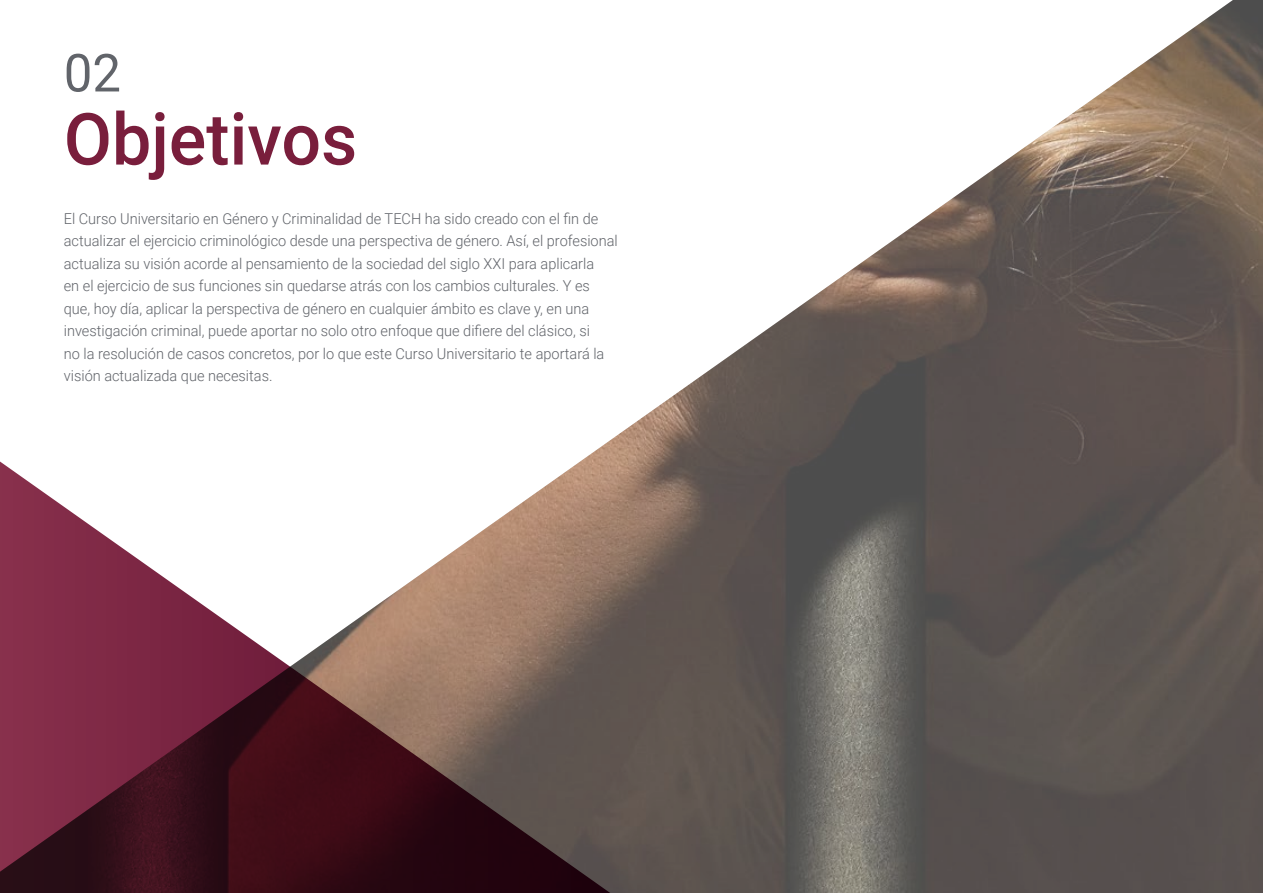
<style>
.page{position:relative;width:1263px;height:893px;background:#fff}
.page>*{position:absolute;margin:0;border:0;box-sizing:border-box;transform-origin:0 0}
.t1{font:500 72px "Roboto";color:#791e3c}
.t2{font:52.5px "Roboto";color:#61646a}
.t3{font:300 15px/22.5px "Roboto";color:#61646a}
</style>
<div class="page">
<img style="left:602px;top:0;width:661px;height:893px">
<svg style="left:0;top:446px;width:640px;height:447px"></svg>
<h2 class="t2" style="left:64px;top:36px;width:59px">02</h2>
<h1 class="t1" style="left:64px;top:89px;width:295px">Objetivos</h1>
<p class="t3" style="left:64px;top:207px;width:555px">El Curso Universitario en Género y Criminalidad de TECH ha sido creado con el fin de actualizar el ejercicio criminológico desde una perspectiva de género. Así, el profesional actualiza su visión acorde al pensamiento de la sociedad del siglo XXI para aplicarla<br>en el ejercicio de sus funciones sin quedarse atrás con los cambios culturales. Y es que, hoy día, aplicar la perspectiva de género en cualquier ámbito es clave y, en una investigación criminal, puede aportar no solo otro enfoque que difiere del clásico, si<br>no la resolución de casos concretos, por lo que este Curso Universitario te aportará la visión actualizada que necesitas.</p>
</div>
